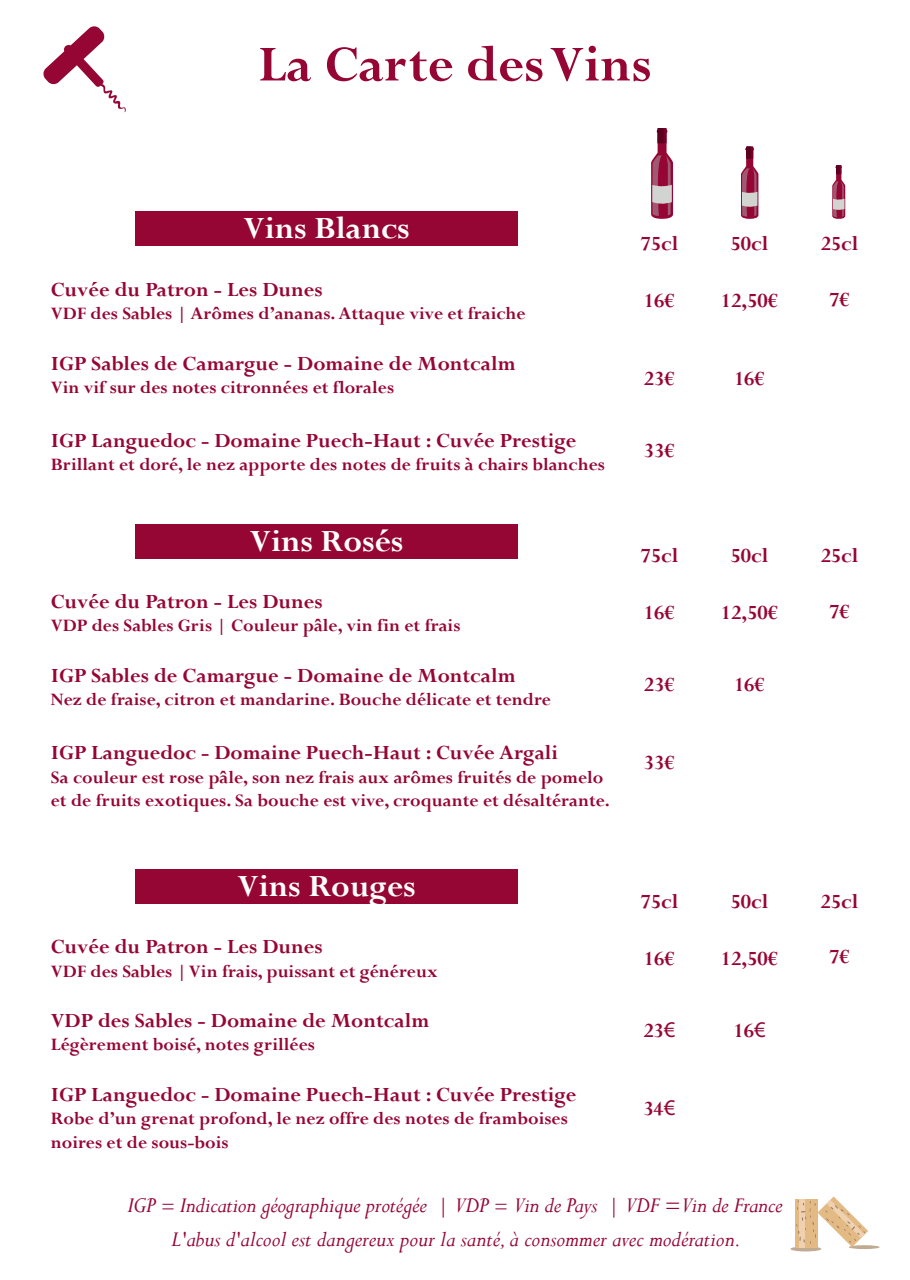
<style>
.page{position:relative;width:910px;height:1280px;background:#fff}
.page>*{position:absolute;margin:0;border:0;box-sizing:border-box;transform-origin:0 0}
.t1{font:700 55.5px "Perpetua";color:#960635}
.t2{font:700 34.5px "Perpetua";color:#fff}
.t3{font:italic 24px "Perpetua";letter-spacing:-.01em;color:#960635}
.t4{font:700 22.5px "Perpetua";color:#960635}
.t5{font:700 19.5px/23.4px "Perpetua";color:#960635}
.s1{font-family:"Myriad Pro";font-weight:400}
.s2{font-size:21px}
</style>
<div class="page">
<div style="left:135px;top:212px;width:383px;height:34px;background:#960635"></div>
<div style="left:135px;top:524px;width:383px;height:34px;background:#960635"></div>
<div style="left:135px;top:869px;width:383px;height:34px;background:#960635"></div>
<svg style="left:43px;top:26px;width:83px;height:86px"></svg>
<svg style="left:741px;top:146px;width:18px;height:73px"></svg>
<svg style="left:651px;top:128px;width:22px;height:91px"></svg>
<svg style="left:832px;top:165px;width:14px;height:54px"></svg>
<div style="left:790px;top:1246px;width:31px;height:5px;background:#c0aa92;border-radius:50%"></div>
<div style="left:795px;top:1199px;width:22px;height:49px;background:#e3b984"></div>
<div style="left:799px;top:1199px;width:6px;height:49px;background:#efd0af"></div>
<svg style="left:849px;top:1245px;width:31px;height:4px"></svg>
<svg style="left:796px;top:1196px;width:72px;height:51px"></svg>
<h1 class="t1" style="left:258px;top:30px;width:395px">La Carte des Vins</h1>
<h2 class="t2" style="left:243px;top:207px;width:168px">Vins Blancs</h2>
<p class="t4" style="left:51px;top:275px;width:273px">Cuvée du Patron - Les Dunes</p>
<p class="t5" style="left:51px;top:301px;width:476px">VDF des Sables | Arômes d’ananas. Attaque vive et fraiche</p>
<p class="t4" style="left:51px;top:349px;width:466px">IGP Sables de Camargue - Domaine de Montcalm</p>
<p class="t5" style="left:51px;top:375px;width:345px">Vin vif sur des notes citronnées et florales</p>
<p class="t4" style="left:51px;top:426px;width:527px">IGP Languedoc - Domaine Puech-Haut : Cuvée Prestige</p>
<p class="t5" style="left:51px;top:453px;width:556px">Brillant et doré, le nez apporte des notes de fruits à chairs blanches</p>
<h2 class="t2" style="left:250px;top:519px;width:155px">Vins Rosés</h2>
<p class="t4" style="left:51px;top:587px;width:273px">Cuvée du Patron - Les Dunes</p>
<p class="t5" style="left:51px;top:614px;width:411px">VDP des Sables Gris | Couleur pâle, vin fin et frais</p>
<p class="t4" style="left:51px;top:661px;width:466px">IGP Sables de Camargue - Domaine de Montcalm</p>
<p class="t5" style="left:51px;top:687px;width:502px">Nez de fraise, citron et mandarine. Bouche délicate et tendre</p>
<p class="t4" style="left:51px;top:738px;width:509px">IGP Languedoc - Domaine Puech-Haut : Cuvée Argali</p>
<p class="t5" style="left:51px;top:765px;width:561px">Sa couleur est rose pâle, son nez frais aux arômes fruités de pomelo et de fruits exotiques. Sa bouche est vive, croquante et désaltérante.</p>
<h2 class="t2" style="left:238px;top:864px;width:180px">Vins Rouges</h2>
<p class="t4" style="left:51px;top:932px;width:273px">Cuvée du Patron - Les Dunes</p>
<p class="t5" style="left:51px;top:959px;width:389px">VDF des Sables | Vin frais, puissant et généreux</p>
<p class="t4" style="left:51px;top:1006px;width:380px">VDP des Sables - Domaine de Montcalm</p>
<p class="t5" style="left:51px;top:1033px;width:266px">Légèrement boisé, notes grillées</p>
<p class="t4" style="left:51px;top:1080px;width:527px">IGP Languedoc - Domaine Puech-Haut : Cuvée Prestige</p>
<p class="t5" style="left:51px;top:1106px;width:518px">Robe d’un grenat profond, le nez offre des notes de framboises noires et de sous-bois</p>
<p class="t4" style="left:640px;top:230px;width:39px">75cl</p>
<p class="t4" style="left:644px;top:287px;width:32px">16€</p>
<p class="t4" style="left:644px;top:365px;width:32px">23€</p>
<p class="t4" style="left:644px;top:437px;width:32px">33€</p>
<p class="t4" style="left:640px;top:542px;width:39px">75cl</p>
<p class="t4" style="left:644px;top:599px;width:32px">16€</p>
<p class="t4" style="left:644px;top:671px;width:32px">23€</p>
<p class="t4" style="left:644px;top:749px;width:32px">33€</p>
<p class="t4" style="left:640px;top:887px;width:39px">75cl</p>
<p class="t4" style="left:644px;top:944px;width:32px">16€</p>
<p class="t4" style="left:643px;top:1016px;width:34px">23<span class="s1">€</span></p>
<p class="t4" style="left:643px;top:1094px;width:34px">34<span class="s1">€</span></p>
<p class="t4" style="left:731px;top:230px;width:39px">50cl</p>
<p class="t4" style="left:721px;top:287px;width:59px">12,50€</p>
<p class="t4" style="left:734px;top:365px;width:32px">16€</p>
<p class="t4" style="left:731px;top:542px;width:39px">50cl</p>
<p class="t4" style="left:721px;top:599px;width:59px">12,50€</p>
<p class="t4" style="left:734px;top:671px;width:32px">16€</p>
<p class="t4" style="left:731px;top:887px;width:39px">50cl</p>
<p class="t4" style="left:721px;top:944px;width:59px">12,50€</p>
<p class="t4" style="left:733px;top:1016px;width:34px">16<span class="s1">€</span></p>
<p class="t3" style="left:127px;top:1190px;width:657px">IGP <span class="s2">=</span> Indication géographique protégée | VDP <span class="s2">=</span> Vin de Pays | VDF = Vin de France</p>
<p class="t3" style="left:171px;top:1224px;width:571px">L'abus d'alcool est dangereux pour la santé, à consommer avec modération.</p>
<p class="t4" style="left:821px;top:230px;width:39px">25cl</p>
<p class="t4" style="left:829px;top:285px;width:22px">7€</p>
<p class="t4" style="left:821px;top:542px;width:39px">25cl</p>
<p class="t4" style="left:829px;top:597px;width:22px">7€</p>
<p class="t4" style="left:821px;top:887px;width:39px">25cl</p>
<p class="t4" style="left:829px;top:942px;width:22px">7€</p>
</div>
